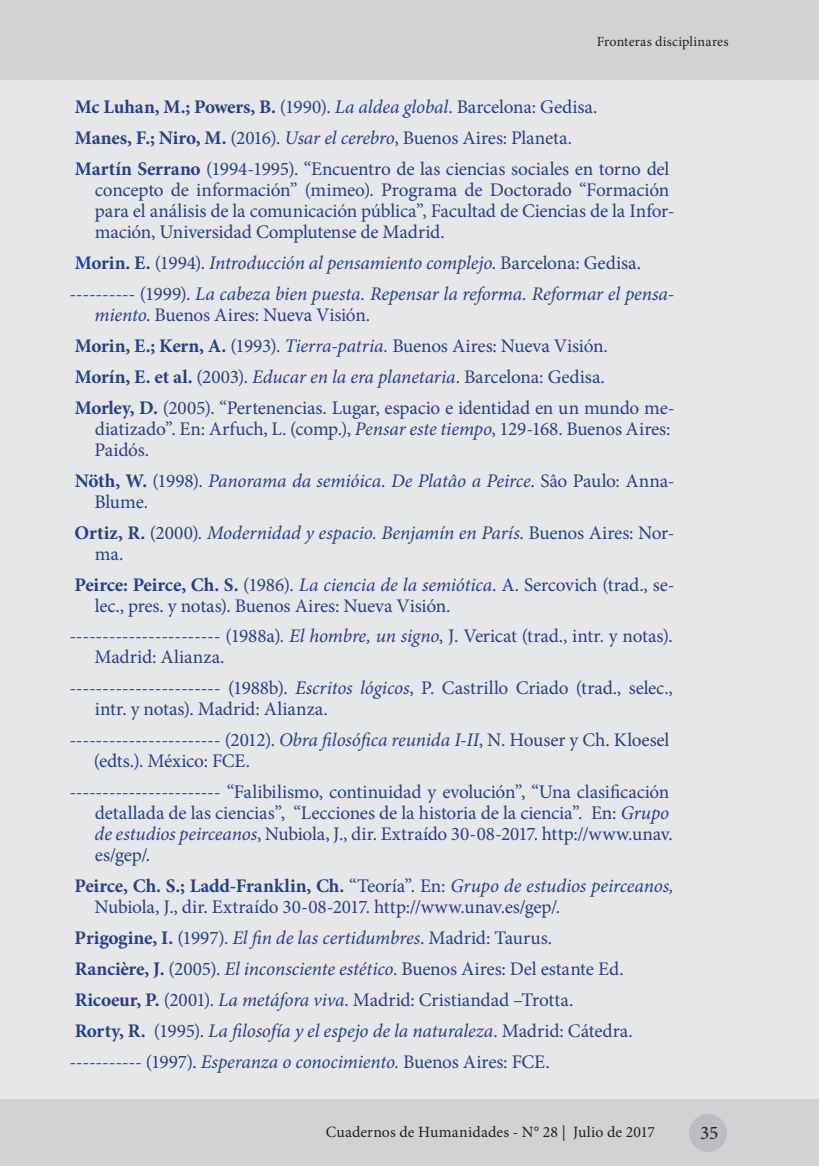
<style>
.page{position:relative;width:819px;height:1166px;background:#fff}
.page>*{position:absolute;margin:0;border:0;box-sizing:border-box;transform-origin:0 0}
.bibliografía{font:19.25px/21px "Minion Pro";letter-spacing:-.01em;color:#253f8e}
.bibliografía-2{font:italic 19.25px/21px "Minion Pro";letter-spacing:-.01em;color:#253f8e}
.t1{font:19.25px "Minion Pro";color:#231f20}
.t2{font:15.75px "Minion Pro";letter-spacing:.005em;color:#231f20}
.t3{font:14px "Minion Pro";letter-spacing:.015em;color:#231f20}
.s1{font-weight:700}
.s2{font-style:italic}
.s3{font-weight:700;font-style:normal}
.s4{font-style:normal}
</style>
<div class="page">
<div style="left:0;top:79px;width:819px;height:1027px;background:#e6e7e9"></div>
<div style="left:0;top:1099px;width:819px;height:67px;background:#d1d2d4"></div>
<div style="left:689px;top:1114px;width:38px;height:38px;background:#bcbdc0;border-radius:50%"></div>
<div style="left:0;top:0;width:819px;height:79px;background:#d1d2d4"></div>
<p class="t3" style="left:597px;top:33px;width:133px">Fronteras disciplinares</p>
<p class="bibliografía" style="left:75px;top:97px;width:524px"><span class="s1">Mc Luhan, M.; Powers, B.</span> (1990). <span class="s2">La aldea global</span>. Barcelona: Gedisa.</p>
<p class="bibliografía" style="left:75px;top:128px;width:499px"><span class="s1">Manes, F.; Niro, M.</span> (2016). <span class="s2">Usar el cerebro</span>, Buenos Aires: Planeta.</p>
<p class="bibliografía" style="left:95px;top:158px;width:581px;text-indent:-20px"><span class="s1">Martín Serrano</span> (1994-1995). “Encuentro de las ciencias sociales en torno del concepto de información” (mimeo). Programa de Doctorado “Formación para el análisis de la comunicación pública”, Facultad de Ciencias de la Infor&shy;mación, Universidad Complutense de Madrid.</p>
<p class="bibliografía-2" style="left:75px;top:252px;width:568px"><span class="s3">Morin. E.</span> <span class="s4">(1994).</span> Introducción al pensamiento complejo<span class="s4">. Barcelona: Gedisa.</span></p>
<p class="bibliografía-2" style="left:95px;top:283px;width:581px;text-indent:-25px"><span class="s4">---------- (1999).</span> La cabeza bien puesta. Repensar la reforma. Reformar el pensa&shy;miento<span class="s4">. Buenos Aires: Nueva Visión.</span></p>
<p class="bibliografía" style="left:75px;top:335px;width:534px"><span class="s1">Morin, E.; Kern, A.</span> (1993). <span class="s2">Tierra-patria.</span> Buenos Aires: Nueva Visión.</p>
<p class="bibliografía" style="left:75px;top:366px;width:531px"><span class="s1">Morín, E. et al.</span> (2003). <span class="s2">Educar en la era planetaria</span>. Barcelona: Gedisa.</p>
<p class="bibliografía" style="left:94px;top:397px;width:581px;text-indent:-20px"><span class="s1">Morley, D.</span> (2005). “Pertenencias. Lugar, espacio e identidad en un mundo me&shy;diatizado”. En: Arfuch, L. (comp.), <span class="s2">Pensar este tiempo</span>, 129-168. Buenos Aires:<br>Paidós.</p>
<p class="bibliografía-2" style="left:94px;top:470px;width:581px;text-indent:-20px"><span class="s3">Nöth, W.</span> <span class="s4">(1998).</span> Panorama da semióica. De Platâo a Peirce<span class="s4">. Sâo Paulo: Anna-<br>Blume.</span></p>
<p class="bibliografía-2" style="left:95px;top:522px;width:581px;text-indent:-20px"><span class="s3">Ortiz, R.</span> <span class="s4">(2000).</span> Modernidad y espacio. Benjamín en París<span class="s4">. Buenos Aires: Nor&shy;ma.</span></p>
<p class="bibliografía" style="left:95px;top:574px;width:581px;text-indent:-20px"><span class="s1">Peirce: Peirce, Ch. S.</span> (1986). <span class="s2">La ciencia de la semiótica</span>. A. Sercovich (trad., se&shy;lec., pres. y notas). Buenos Aires: Nueva Visión.</p>
<p class="bibliografía" style="left:94px;top:626px;width:579px;text-indent:-25px">----------------------- (1988a). <span class="s2">El hombre, un signo</span>, J. Vericat (trad., intr. y notas).<br>Madrid: Alianza.</p>
<p class="bibliografía" style="left:95px;top:678px;width:579px;text-indent:-25px">----------------------- (1988b). <span class="s2">Escritos lógicos</span>, P. Castrillo Criado (trad., selec., intr. y notas). Madrid: Alianza.</p>
<p class="bibliografía" style="left:94px;top:730px;width:577px;text-indent:-24px">----------------------- (2012). <span class="s2">Obra filosófica reunida I-II</span>, N. Houser y Ch. Kloesel (edts.). México: FCE.</p>
<p class="bibliografía" style="left:95px;top:782px;width:579px;text-indent:-25px">----------------------- “Falibilismo, continuidad y evolución”, “Una clasificación detallada de las ciencias”, “Lecciones de la historia de la ciencia”. En: <span class="s2">Grupo de estudios peirceanos</span>, Nubiola, J., dir. Extraído 30-08-2017. http://www.unav. es/gep/.</p>
<p class="bibliografía" style="left:95px;top:875px;width:580px;text-indent:-20px"><span class="s1">Peirce, Ch. S.; Ladd-Franklin, Ch.</span> “Teoría”. En: <span class="s2">Grupo de estudios peirceanos,<br></span>Nubiola, J., dir. Extraído 30-08-2017. http://www.unav.es/gep/.</p>
<p class="bibliografía" style="left:75px;top:927px;width:479px"><span class="s1">Prigogine, I.</span> (1997). <span class="s2">El fin de las certidumbres</span>. Madrid: Taurus.</p>
<p class="bibliografía" style="left:75px;top:958px;width:550px"><span class="s1">Rancière, J.</span> (2005). <span class="s2">El inconsciente estético</span>. Buenos Aires: Del estante Ed.</p>
<p class="bibliografía" style="left:75px;top:989px;width:500px"><span class="s1">Ricoeur, P.</span> (2001). <span class="s2">La metáfora viva</span>. Madrid: Cristiandad –Trotta.</p>
<p class="bibliografía-2" style="left:75px;top:1020px;width:559px"><span class="s3">Rorty, R.</span> <span class="s4">(1995).</span> La filosofía y el espejo de la naturaleza<span class="s4">. Madrid: Cátedra.</span></p>
<p class="bibliografía" style="left:69px;top:1051px;width:482px">----------- (1997). <span class="s2">Esperanza o conocimiento.</span> Buenos Aires: FCE.</p>
<p class="t2" style="left:326px;top:1122px;width:331px">Cuadernos de Humanidades - N° 28 | Julio de 2017</p>
<p class="t1" style="left:700px;top:1119px;width:20px">35</p>
</div>
